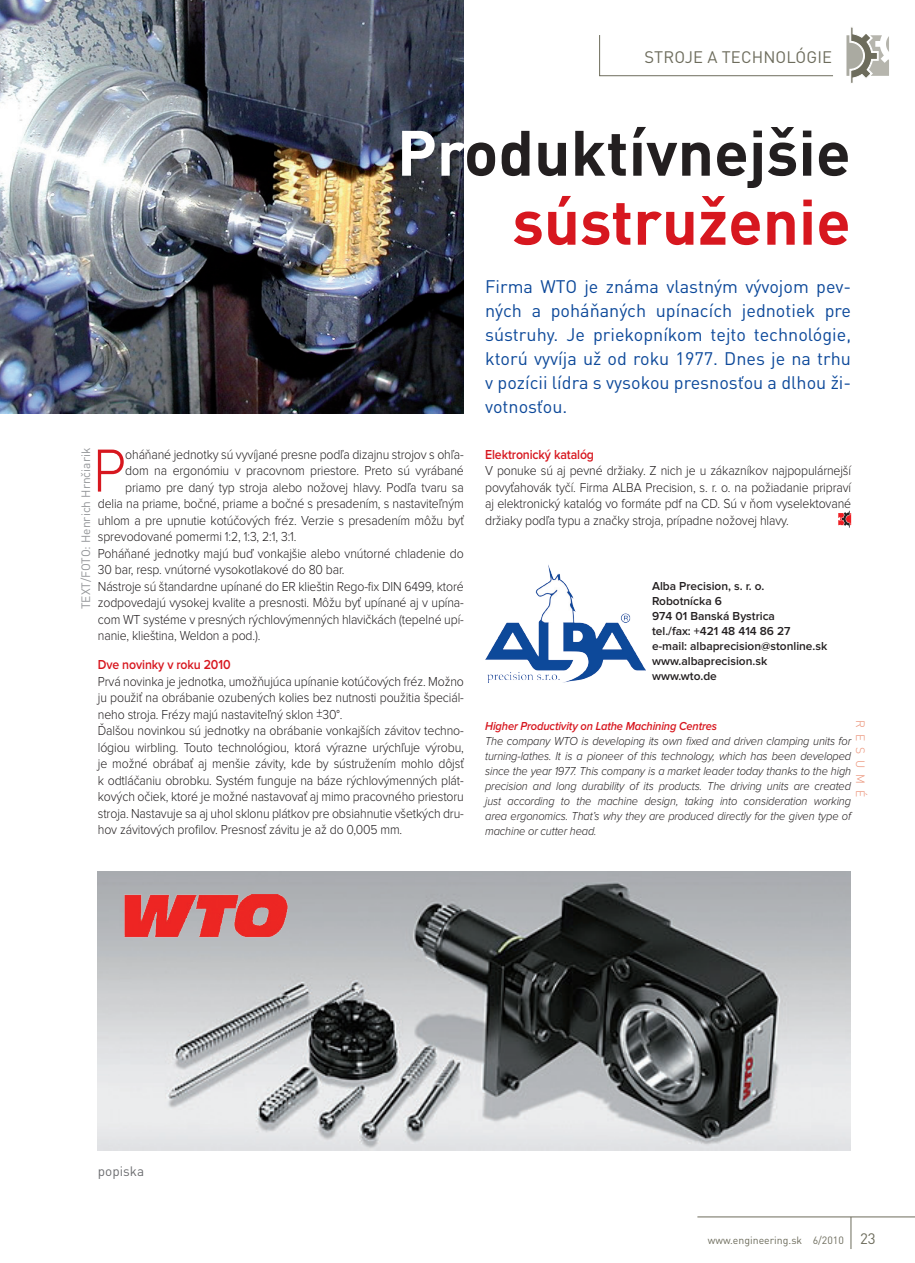
<style>
.page{position:relative;width:915px;height:1263px;background:#fff}
.page>*{position:absolute;margin:0;border:0;box-sizing:border-box;transform-origin:0 0}
._1_Titulok_n{font:700 63px/69px "DIN Pro";color:#231f20;text-align:right}
._1_TEXT_n{font:300 63px "Proxima Nova";color:#d7171f;scale:.91 1}
._1_Perex_n{font:18px/24px "DIN Pro";color:#0d499a;text-align:justify}
._1_rubrika_R{font:16.5px "DIN Pro";letter-spacing:.01em;color:#6d6c5c}
.t1{font:15px "DIN Pro";color:#6d6c5c}
._1_TEXT_n-2{font:300 13.5px/16.5px "Proxima Nova";letter-spacing:-.01em;color:#231f20;text-align:justify;scale:.91 1}
._1_Podnadpis_n{font:600 13.5px "Proxima Nova";letter-spacing:-.01em;color:#d7171f;scale:.91 1}
._1_Popis_foto_70_n{font:13.5px "DIN Pro";color:#6c6d70}
._1_Resume_n{font:italic 300 12px/15px "Proxima Nova";letter-spacing:-.01em;color:#231f20;text-align:justify;scale:.92 1}
.Normal1{font:600 12px "Proxima Nova";color:#231f20}
._1_Resume_nadpis_n{font:italic 600 12px "Proxima Nova";letter-spacing:-.01em;color:#d7171f;scale:.92 1}
._1_Text_Foto_n{font:12px "DIN Pro";color:#939598}
._1_Text_Foto_n-2{font:300 12px "DIN Pro";letter-spacing:.5em;color:#ea8f74}
.t2{font:10.5px "DIN Pro";color:#6d6c5c}
.s1{color:#fff}
.s2{color:#d7171f}
</style>
<div class="page">
<hr style="left:697px;top:1217px;width:217px;height:1px;background:#6d6c5c">
<hr style="left:850px;top:1217px;width:1px;height:32px;background:#6d6c5c">
<svg style="left:846px;top:27px;width:42px;height:56px"></svg>
<svg style="left:599px;top:35px;width:234px;height:41px"></svg>
<img style="left:485px;top:565px;width:160px;height:117px">
<img style="left:0;top:0;width:463px;height:414px">
<img style="left:98px;top:872px;width:752px;height:278px">
<img style="left:123px;top:892px;width:170px;height:47px">
<svg style="left:838px;top:511px;width:12px;height:17px"></svg>
<p class="_1_rubrika_R" style="left:644px;top:46px;width:189px">STROJE A TECHNOLÓGIE</p>
<p class="_1_Titulok_n" style="left:396px;top:116px;width:455px"><span class="s1">Pr</span>oduktívnejšie <span class="s2">sústruženie</span></p>
<p class="_1_Perex_n" style="left:485px;top:274px;width:367px">Firma WTO je známa vlastným vývojom pev&shy;ných a poháňaných upínacích jednotiek pre sústruhy. Je priekopníkom tejto technológie, ktorú vyvíja už od roku 1977. Dnes je na trhu v pozícii lídra s vysokou presnosťou a dlhou ži&shy;votnosťou.</p>
<p class="_1_Text_Foto_n" style="left:77px;top:609px;width:163px;rotate:-90deg">TEXT/FOTO: Henrich Hrnčiarik</p>
<p class="_1_TEXT_n" style="left:93px;top:442px;width:37px">P</p>
<p class="_1_TEXT_n-2" style="left:125px;top:446px;width:373px">oháňané jednotky sú vyvíjané presne podľa dizajnu strojov s ohľa-</p>
<p class="_1_Podnadpis_n" style="left:485px;top:448px;width:121px">Elektronický katalóg</p>
<p class="_1_TEXT_n-2" style="left:485px;top:463px;width:403px">V ponuke sú aj pevné držiaky. Z nich je u zákazníkov najpopulárnejší povyťahovák tyčí. Firma ALBA Precision, s. r. o. na požiadanie pripraví aj elektronický katalóg vo formáte pdf na CD. Sú v ňom vyselektované držiaky podľa typu a značky stroja, prípadne nožovej hlavy.</p>
<p class="_1_TEXT_n-2" style="left:125px;top:463px;width:373px">dom na ergonómiu v pracovnom priestore. Preto sú vyrábané</p>
<p class="_1_TEXT_n-2" style="left:125px;top:479px;width:373px">priamo pre daný typ stroja alebo nožovej hlavy. Podľa tvaru sa</p>
<p class="_1_TEXT_n-2" style="left:98px;top:496px;width:403px">delia na priame, bočné, priame a bočné s presadením, s nastaviteľným</p>
<p class="_1_TEXT_n-2" style="left:98px;top:512px;width:403px">uhlom a pre upnutie kotúčových fréz. Verzie s presadením môžu byť</p>
<p class="_1_TEXT_n-2" style="left:98px;top:529px;width:220px">sprevodované pomermi 1:2, 1:3, 2:1, 3:1.</p>
<p class="_1_TEXT_n-2" style="left:98px;top:545px;width:403px">Poháňané jednotky majú buď vonkajšie alebo vnútorné chladenie do<br>30 bar, resp. vnútorné vysokotlakové do 80 bar.</p>
<p class="_1_TEXT_n-2" style="left:98px;top:578px;width:403px">Nástroje sú štandardne upínané do ER klieštin Rego-fix DIN 6499, ktoré zodpovedajú vysokej kvalite a presnosti. Môžu byť upínané aj v upína&shy;com WT systéme v presných rýchlovýmenných hlavičkách (tepelné upí&shy;nanie, klieština, Weldon a pod.).</p>
<p class="_1_Podnadpis_n" style="left:98px;top:659px;width:147px">Dve novinky v roku 2010</p>
<p class="_1_TEXT_n-2" style="left:98px;top:674px;width:403px">Prvá novinka je jednotka, umožňujúca upínanie kotúčových fréz. Možno ju použiť na obrábanie ozubených kolies bez nutnosti použitia špeciál&shy;neho stroja. Frézy majú nastaviteľný sklon ±30°.</p>
<p class="_1_TEXT_n-2" style="left:98px;top:723px;width:403px">Ďalšou novinkou sú jednotky na obrábanie vonkajších závitov techno&shy;lógiou wirbling. Touto technológiou, ktorá výrazne urýchľuje výrobu, je možné obrábať aj menšie závity, kde by sústružením mohlo dôjsť k odtláčaniu obrobku. Systém funguje na báze rýchlovýmenných plát&shy;kových očiek, ktoré je možné nastavovať aj mimo pracovného priestoru stroja. Nastavuje sa aj uhol sklonu plátkov pre obsiahnutie všetkých dru&shy;hov závitových profilov. Presnosť závitu je až do 0,005 mm.</p>
<p class="_1_Resume_nadpis_n" style="left:485px;top:720px;width:253px">Higher Productivity on Lathe Machining Centres</p>
<p class="Normal1" style="left:651px;top:581px;width:114px">Alba Precision, s. r. o.</p>
<p class="Normal1" style="left:651px;top:596px;width:71px">Robotnícka 6</p>
<p class="Normal1" style="left:651px;top:611px;width:124px">974 01 Banská Bystrica</p>
<p class="Normal1" style="left:651px;top:626px;width:140px">tel./fax: +421 48 414 86 27</p>
<p class="Normal1" style="left:651px;top:641px;width:177px">e-mail: albaprecision@stonline.sk</p>
<p class="Normal1" style="left:651px;top:656px;width:117px">www.albaprecision.sk</p>
<p class="Normal1" style="left:651px;top:671px;width:66px">www.wto.de</p>
<p class="_1_Text_Foto_n-2" style="left:868px;top:720px;width:79px;rotate:90deg">RESUMÉ</p>
<p class="_1_Resume_n" style="left:485px;top:733px;width:399px">The company WTO is developing its own fixed and driven clamping units for turning-lathes. It is a pioneer of this technology, which has been developed since the year 1977. This company is a market leader today thanks to the high precision and long durability of its products. The driving units are created just according to the machine design, taking into consideration working area ergonomics. That’s why they are produced directly for the given type of machine or cutter head.</p>
<p class="_1_Popis_foto_70_n" style="left:98px;top:1161px;width:48px">popiska</p>
<p class="t2" style="left:707px;top:1232px;width:137px">www.engineering.sk 6/2010</p>
<p class="t1" style="left:859px;top:1228px;width:17px">23</p>
</div>
